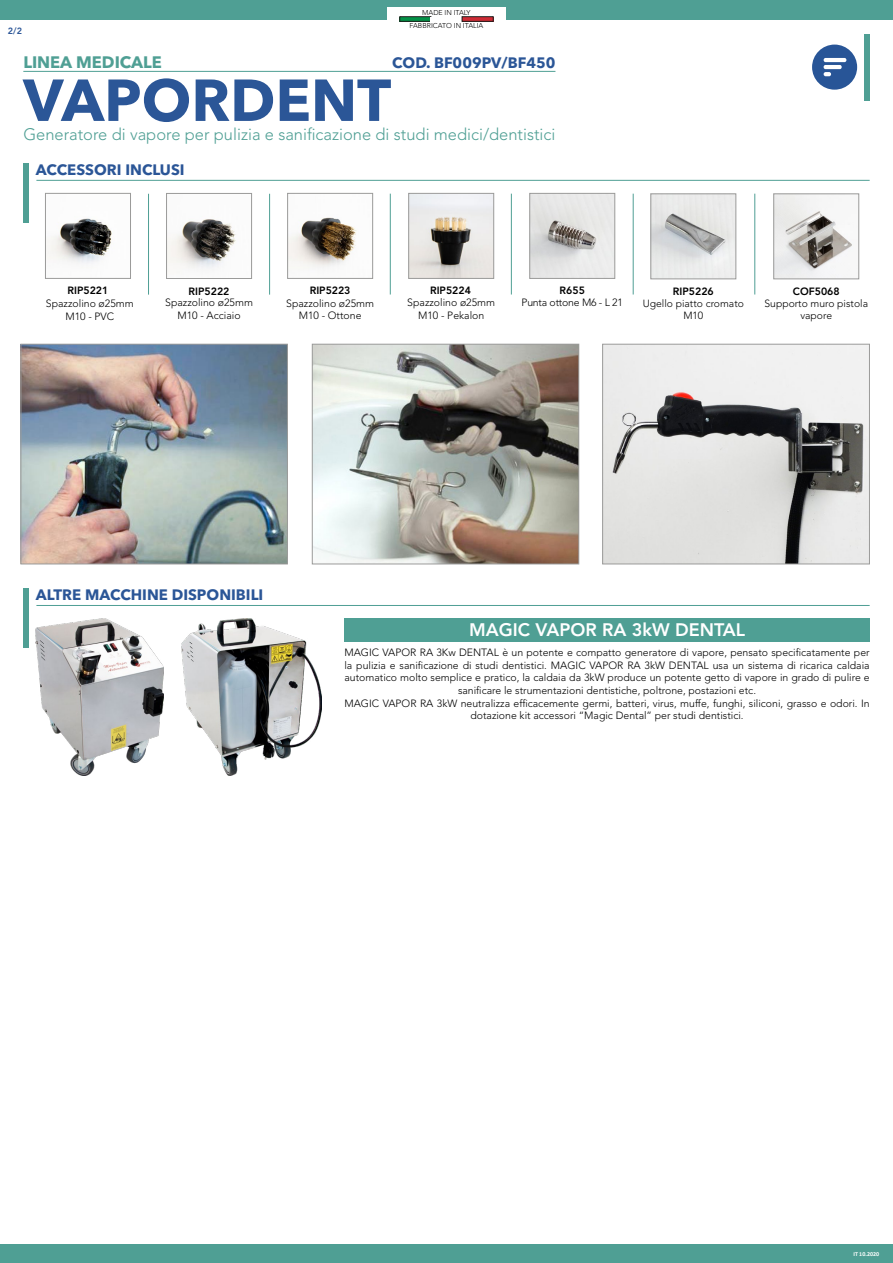
<style>
.page{position:relative;width:893px;height:1263px;background:#fff}
.page>*{position:absolute;margin:0;border:0;box-sizing:border-box;transform-origin:0 0}
.t1{font:700 58.5px "Avenir Next LT Pro";color:#2b5697}
.t2{font:800 18px "Avenir LT Std";color:#fff}
.t3{font:300 16.5px "Avenir LT Std";color:#4f9f94}
.t4{font:700 16.5px "Avenir Next LT Pro";color:#4f9f94}
.t5{font:700 15px "Avenir Next LT Pro";color:#2b5697}
.t6{font:300 10.5px/12.6px "Avenir LT Std";color:#000;text-align:center}
.t7{font:800 10.5px "Avenir LT Std";color:#000}
.t8{font:300 10.5px "Avenir LT Std";letter-spacing:-.02em;color:#000}
.t9{font:300 10.35px/12.5px "Avenir LT Std";color:#000;text-align:center}
.t10{font:800 9px "Avenir LT Std";color:#2b5597}
.t11{font:300 7.05px/12.6px "Avenir LT Std";color:#000;text-align:center}
.t12{font:700 6px "Calibri";color:#fff}
</style>
<div class="page">
<div style="left:0;top:1244px;width:893px;height:19px;background:#4f9f94"></div>
<div style="left:0;top:0;width:893px;height:19px;background:#4f9f94"></div>
<div style="left:864px;top:34px;width:6px;height:66px;background:#4f9f94"></div>
<svg style="left:812px;top:45px;width:45px;height:45px"></svg>
<svg style="left:387px;top:8px;width:119px;height:23px"></svg>
<hr style="left:23px;top:71px;width:532px;height:1px;background:#4f9f94">
<hr style="left:390px;top:194px;width:1px;height:100px;background:#4f9f94">
<hr style="left:148px;top:194px;width:1px;height:101px;background:#4f9f94">
<hr style="left:511px;top:194px;width:1px;height:100px;background:#4f9f94">
<hr style="left:633px;top:194px;width:1px;height:100px;background:#4f9f94">
<hr style="left:754px;top:194px;width:1px;height:100px;background:#4f9f94">
<hr style="left:269px;top:194px;width:1px;height:101px;background:#4f9f94">
<hr style="left:36px;top:605px;width:834px;height:1px;background:#4f9f94">
<hr style="left:36px;top:180px;width:834px;height:1px;background:#4f9f94">
<img style="left:653px;top:196px;width:81px;height:81px">
<div style="left:651px;top:194px;width:85px;height:85px;border:1px solid #9b9b9a"></div>
<img style="left:775px;top:196px;width:77px;height:81px">
<div style="left:773px;top:194px;width:86px;height:85px;border:1px solid #9b9b9a"></div>
<img style="left:604px;top:346px;width:264px;height:216px">
<div style="left:602px;top:344px;width:268px;height:220px;border:1px solid #9b9b9a"></div>
<img style="left:314px;top:346px;width:263px;height:216px">
<div style="left:312px;top:344px;width:267px;height:220px;border:1px solid #9b9b9a"></div>
<img style="left:23px;top:346px;width:263px;height:216px">
<div style="left:21px;top:344px;width:267px;height:220px;border:1px solid #9b9b9a"></div>
<img style="left:289px;top:217px;width:68px;height:52px">
<div style="left:287px;top:193px;width:86px;height:86px;border:1px solid #9b9b9a"></div>
<img style="left:168px;top:219px;width:68px;height:50px">
<div style="left:166px;top:193px;width:86px;height:86px;border:1px solid #9b9b9a"></div>
<img style="left:410px;top:195px;width:82px;height:82px">
<div style="left:408px;top:193px;width:86px;height:86px;border:1px solid #9b9b9a"></div>
<img style="left:47px;top:218px;width:65px;height:46px">
<div style="left:45px;top:193px;width:86px;height:86px;border:1px solid #9b9b9a"></div>
<img style="left:532px;top:195px;width:81px;height:82px">
<div style="left:530px;top:193px;width:85px;height:86px;border:1px solid #9b9b9a"></div>
<div style="left:23px;top:589px;width:6px;height:59px;background:#4f9f94"></div>
<div style="left:23px;top:164px;width:6px;height:59px;background:#4f9f94"></div>
<div style="left:344px;top:618px;width:526px;height:24px;background:#4f9f94"></div>
<img style="left:181px;top:618px;width:141px;height:157px">
<img style="left:36px;top:618px;width:127px;height:157px">
<p class="t10" style="left:8px;top:26px;width:16px">2/2</p>
<h3 class="t4" style="left:23px;top:52px;width:140px">LINEA MEDICALE</h3>
<p class="t11" style="left:410px;top:7px;width:75px">MADE IN ITALY<br>FABBRICATO IN ITALIA</p>
<h3 class="t5" style="left:392px;top:53px;width:165px">COD. BF009PV/BF450</h3>
<h1 class="t1" style="left:23px;top:65px;width:369px">VAPORDENT</h1>
<h3 class="t3" style="left:23px;top:125px;width:534px">Generatore di vapore per pulizia e sanificazione di studi medici/dentistici</h3>
<h3 class="t5" style="left:36px;top:160px;width:150px">ACCESSORI INCLUSI</h3>
<p class="t7" style="left:68px;top:285px;width:42px">RIP5221</p>
<p class="t7" style="left:189px;top:285px;width:42px">RIP5222</p>
<p class="t7" style="left:310px;top:285px;width:42px">RIP5223</p>
<p class="t7" style="left:430px;top:285px;width:42px">RIP5224</p>
<p class="t7" style="left:560px;top:285px;width:27px">R655</p>
<p class="t7" style="left:673px;top:285px;width:42px">RIP5226</p>
<p class="t7" style="left:793px;top:285px;width:48px">COF5068</p>
<p class="t6" style="left:46px;top:297px;width:89px">Spazzolino ø25mm<br>M10 - PVC</p>
<p class="t6" style="left:165px;top:297px;width:89px">Spazzolino ø25mm<br>M10 - Acciaio</p>
<p class="t6" style="left:407px;top:297px;width:89px">Spazzolino ø25mm<br>M10 - Pekalon</p>
<p class="t6" style="left:286px;top:297px;width:89px">Spazzolino ø25mm<br>M10 - Ottone</p>
<p class="t8" style="left:521px;top:297px;width:103px">Punta ottone M6 - L 21</p>
<p class="t9" style="left:643px;top:297px;width:103px">Ugello piatto cromato<br>M10</p>
<p class="t9" style="left:764px;top:297px;width:105px">Supporto muro pistola vapore</p>
<h3 class="t5" style="left:36px;top:586px;width:229px">ALTRE MACCHINE DISPONIBILI</h3>
<h2 class="t2" style="left:469px;top:619px;width:277px">MAGIC VAPOR RA 3kW DENTAL</h2>
<p class="t6" style="left:344px;top:646px;width:527px">MAGIC VAPOR RA 3Kw DENTAL è un potente e compatto generatore di vapore, pensato specificatamente per la pulizia e sanificazione di studi dentistici. MAGIC VAPOR RA 3kW DENTAL usa un sistema di ricarica caldaia automatico molto semplice e pratico, la caldaia da 3kW produce un potente getto di vapore in grado di pulire e sanificare le strumentazioni dentistiche, poltrone, postazioni etc.<br>MAGIC VAPOR RA 3kW neutralizza efficacemente germi, batteri, virus, muffe, funghi, siliconi, grasso e odori. In dotazione kit accessori “Magic Dental” per studi dentistici.</p>
<p class="t12" style="left:853px;top:1250px;width:27px">IT 10.2020</p>
</div>
